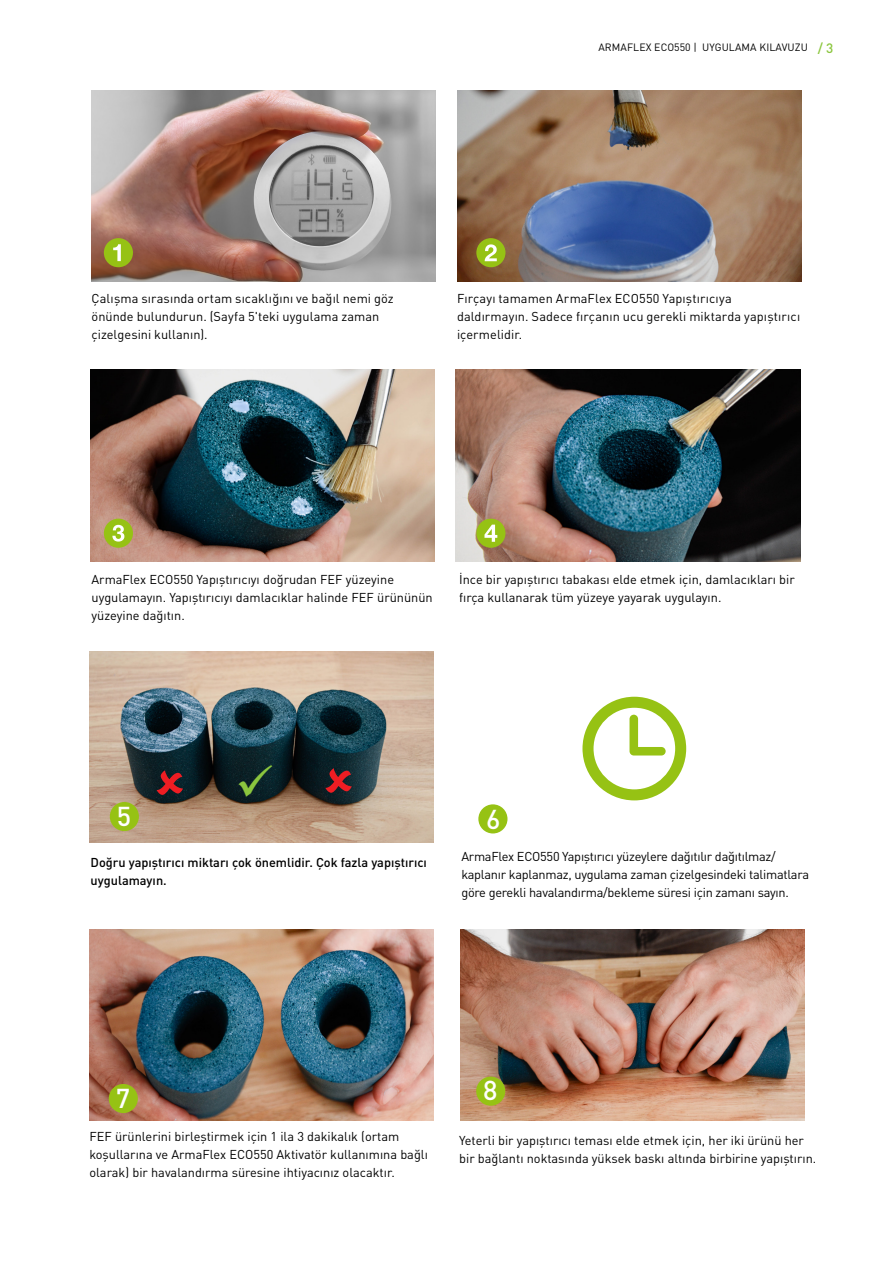
<style>
.page{position:relative;width:893px;height:1263px;background:#fff}
.page>*{position:absolute;margin:0;border:0;box-sizing:border-box;transform-origin:0 0}
.t1{font:500 27px "DIN Pro";color:#fff}
.t2{font:12.75px/18px "DIN Pro";color:#000}
.t3{font:12.75px/18px "DIN Pro";letter-spacing:-.02em;color:#000}
.t4{font:500 12.75px/18px "DIN Pro";color:#000}
.t5{font:10.5px "DIN Pro";letter-spacing:.01em;color:#000}
.s1{font-weight:500;font-size:13.5px;color:#8bc63e}
</style>
<div class="page">
<img style="left:90px;top:370px;width:345px;height:191px">
<img style="left:456px;top:370px;width:344px;height:191px">
<img style="left:457px;top:90px;width:344px;height:192px">
<div style="left:476px;top:238px;width:29px;height:29px;background:#96c214;border-radius:50%"></div>
<svg style="left:485px;top:244px;width:12px;height:17px"></svg>
<div style="left:104px;top:519px;width:29px;height:29px;background:#96c214;border-radius:50%"></div>
<svg style="left:112px;top:525px;width:12px;height:17px"></svg>
<div style="left:476px;top:519px;width:29px;height:29px;background:#96c214;border-radius:50%"></div>
<svg style="left:484px;top:525px;width:13px;height:17px"></svg>
<div style="left:478px;top:804px;width:29px;height:29px;background:#96c214;border-radius:50%"></div>
<svg style="left:582px;top:697px;width:104px;height:103px"></svg>
<img style="left:92px;top:90px;width:344px;height:192px">
<div style="left:104px;top:238px;width:29px;height:29px;background:#96c214;border-radius:50%"></div>
<svg style="left:113px;top:244px;width:8px;height:17px"></svg>
<img style="left:89px;top:651px;width:345px;height:192px">
<div style="left:110px;top:802px;width:29px;height:29px;background:#96c214;border-radius:50%"></div>
<img style="left:89px;top:929px;width:345px;height:191px">
<div style="left:109px;top:1084px;width:29px;height:29px;background:#96c214;border-radius:50%"></div>
<img style="left:460px;top:929px;width:345px;height:191px">
<div style="left:476px;top:1076px;width:29px;height:30px;background:#96c214;border-radius:50%"></div>
<svg style="left:157px;top:770px;width:26px;height:25px"></svg>
<svg style="left:325px;top:768px;width:27px;height:25px"></svg>
<svg style="left:239px;top:764px;width:33px;height:33px"></svg>
<p class="t5" style="left:598px;top:39px;width:237px">ARMAFLEX ECO550 | UYGULAMA KILAVUZU <span class="s1">/ 3</span></p>
<p class="t2" style="left:92px;top:289px;width:304px">Çalışma sırasında ortam sıcaklığını ve bağıl nemi göz önünde bulundurun. (Sayfa 5'teki uygulama zaman çizelgesini kullanın).</p>
<p class="t2" style="left:457px;top:289px;width:345px">Fırçayı tamamen ArmaFlex ECO550 Yapıştırıcıya daldırmayın. Sadece fırçanın ucu gerekli miktarda yapıştırıcı içermelidir.</p>
<p class="t2" style="left:92px;top:570px;width:343px">ArmaFlex ECO550 Yapıştırıcıyı doğrudan FEF yüzeyine uygulamayın. Yapıştırıcıyı damlacıklar halinde FEF ürününün yüzeyine dağıtın.</p>
<p class="t2" style="left:459px;top:570px;width:337px">İnce bir yapıştırıcı tabakası elde etmek için, damlacıkları bir fırça kullanarak tüm yüzeye yayarak uygulayın.</p>
<h1 class="t1" style="left:117px;top:795px;width:16px">5</h1>
<p class="t4" style="left:91px;top:853px;width:338px">Doğru yapıştırıcı miktarı çok önemlidir. Çok fazla yapıştırıcı uygulamayın.</p>
<h1 class="t1" style="left:486px;top:798px;width:16px">6</h1>
<p class="t3" style="left:461px;top:847px;width:349px">ArmaFlex ECO550 Yapıştırıcı yüzeylere dağıtılır dağıtılmaz/ kaplanır kaplanmaz, uygulama zaman çizelgesindeki talimatlara göre gerekli havalandırma/bekleme süresi için zamanı sayın.</p>
<h1 class="t1" style="left:116px;top:1077px;width:16px">7</h1>
<p class="t2" style="left:89px;top:1126px;width:340px">FEF ürünlerini birleştirmek için 1 ila 3 dakikalık (ortam koşullarına ve ArmaFlex ECO550 Aktivatör kullanımına bağlı olarak) bir havalandırma süresine ihtiyacınız olacaktır.</p>
<h1 class="t1" style="left:483px;top:1070px;width:16px">8</h1>
<p class="t2" style="left:459px;top:1131px;width:359px">Yeterli bir yapıştırıcı teması elde etmek için, her iki ürünü her bir bağlantı noktasında yüksek baskı altında birbirine yapıştırın.</p>
</div>
